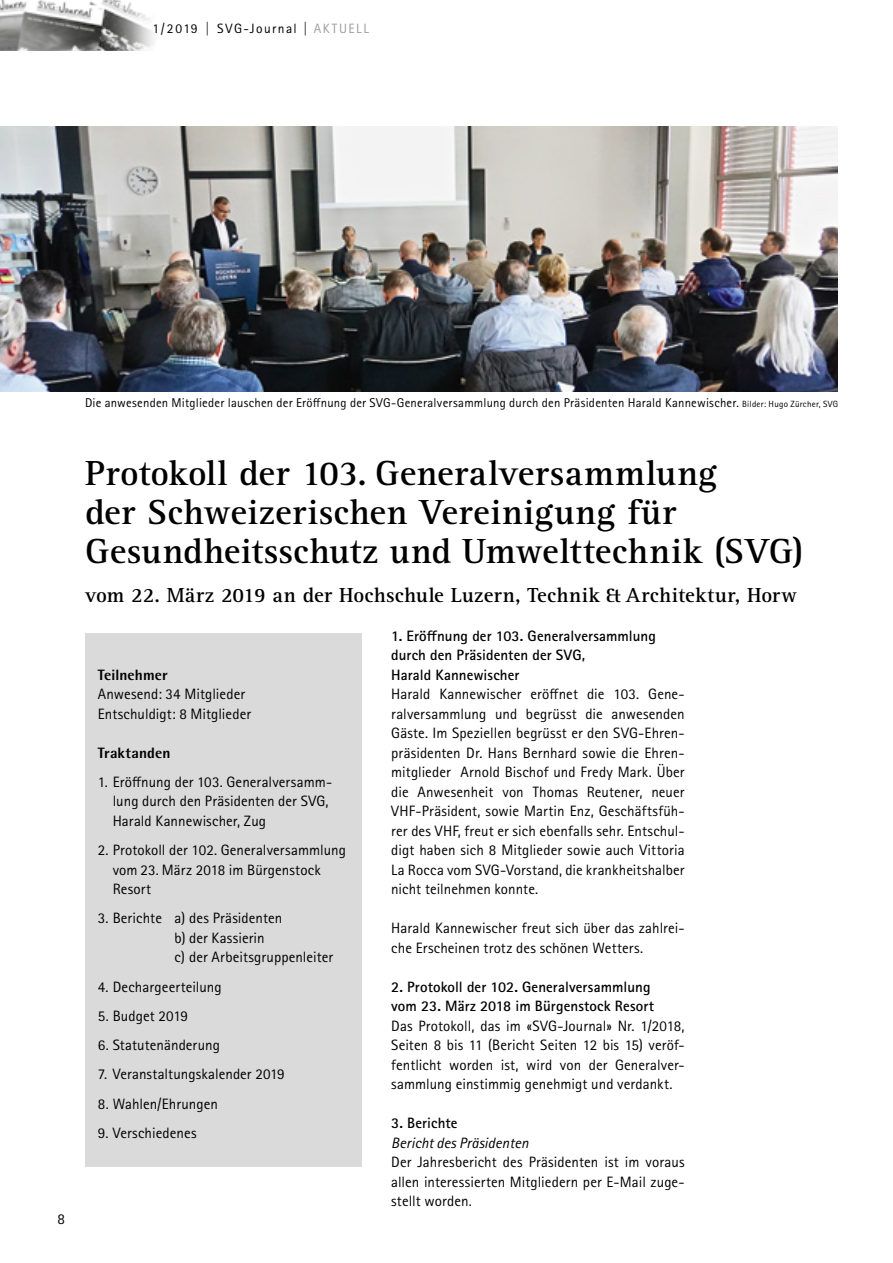
<style>
.page{position:relative;width:893px;height:1263px;background:#fff}
.page>*{position:absolute;margin:0;border:0;box-sizing:border-box;transform-origin:0 0}
.t1{font:700 36px/39px "Rotis Serif Pro";letter-spacing:.01em;color:#000}
.t2{font:700 21px "Rotis Serif Pro";letter-spacing:.02em;color:#000}
.t3{font:15px/19.5px "Rotis Sans Serif Pro";letter-spacing:.005em;color:#000}
.t4{font:700 15px/19.5px "Rotis Sans Serif Pro";letter-spacing:.005em;color:#000}
.t5{font:italic 15px "Rotis Sans Serif Pro";letter-spacing:.005em;color:#000}
.t6{font:800 15px "Rotis Semi Sans Pro";letter-spacing:.005em;color:#000}
.t7{font:13.5px "Rotis Sans Serif Pro";letter-spacing:.11em;color:#000}
.t8{font:12.75px "Rotis Sans Serif Pro";letter-spacing:.015em;color:#000}
.s1{color:#9d9d9c}
.s2{font-size:9px}
</style>
<div class="page">
<img style="left:0;top:0;width:154px;height:51px">
<div style="left:85px;top:633px;width:276px;height:534px;background:#dadada"></div>
<img style="left:0;top:126px;width:838px;height:266px">
<p class="t7" style="left:153px;top:20px;width:218px">1/2019 | SVG-Journal | <span class="s1">AKTUELL</span></p>
<p class="t3" style="left:57px;top:1210px;width:9px">8</p>
<p class="t8" style="left:85px;top:395px;width:755px">Die anwesenden Mitglieder lauschen der Eröffnung der SVG-Generalversammlung durch den Präsidenten Harald Kannewischer. <span class="s2">Bilder: Hugo Zürcher, SVG</span></p>
<h1 class="t1" style="left:85px;top:453px;width:720px">Protokoll der 103. Generalversammlung<br>der Schweizerischen Vereinigung für<br>Gesundheitsschutz und Umwelttechnik (SVG)</h1>
<h2 class="t2" style="left:85px;top:582px;width:714px">vom 22. März 2019 an der Hochschule Luzern, Technik &amp; Architektur, Horw</h2>
<p class="t6" style="left:98px;top:665px;width:71px">Teilnehmer</p>
<p class="t3" style="left:98px;top:684px;width:155px">Anwesend: 34 Mitglieder<br>Entschuldigt: 8 Mitglieder</p>
<p class="t6" style="left:98px;top:743px;width:74px">Traktanden</p>
<p class="t3" style="left:113px;top:772px;width:221px;text-indent:-15px">1. Eröffnung der 103. Generalversamm&shy;lung durch den Präsidenten der SVG,<br>Harald Kannewischer, Zug</p>
<p class="t3" style="left:113px;top:840px;width:235px;text-indent:-15px">2. Protokoll der 102. Generalversammlung vom 23. März 2018 im Bürgenstock<br>Resort</p>
<p class="t3" style="left:174px;top:909px;width:160px;text-indent:-77px">3. Berichte a) des Präsidenten<br>b) der Kassierin<br>c) der Arbeitsgruppenleiter</p>
<p class="t3" style="left:98px;top:977px;width:125px">4. Dechargeerteilung</p>
<p class="t3" style="left:98px;top:1006px;width:92px">5. Budget 2019</p>
<p class="t3" style="left:98px;top:1035px;width:124px">6. Statutenänderung</p>
<p class="t3" style="left:98px;top:1065px;width:188px">7. Veranstaltungskalender 2019</p>
<p class="t3" style="left:98px;top:1094px;width:122px">8. Wahlen/Ehrungen</p>
<p class="t3" style="left:98px;top:1123px;width:100px">9. Verschiedenes</p>
<p class="t4" style="left:391px;top:626px;width:266px">1. Eröffnung der 103. Generalversammlung durch den Präsidenten der SVG,<br>Harald Kannewischer</p>
<p class="t3" style="left:391px;top:684px;width:295px;text-align:justify">Harald Kannewischer eröffnet die 103. Gene&shy;ralversammlung und begrüsst die anwesenden Gäste. Im Speziellen begrüsst er den SVG-Ehren&shy;präsidenten Dr. Hans Bernhard sowie die Ehren&shy;mitglieder Arnold Bischof und Fredy Mark. Über die Anwesenheit von Thomas Reutener, neuer VHF-Präsident, sowie Martin Enz, Geschäftsfüh&shy;rer des VHF, freut er sich ebenfalls sehr. Entschul&shy;digt haben sich 8 Mitglieder sowie auch Vittoria La Rocca vom SVG-Vorstand, die krankheitshalber nicht teilnehmen konnte.</p>
<p class="t3" style="left:391px;top:918px;width:295px">Harald Kannewischer freut sich über das zahlrei&shy;che Erscheinen trotz des schönen Wetters.</p>
<p class="t4" style="left:391px;top:977px;width:264px">2. Protokoll der 102. Generalversammlung vom 23. März 2018 im Bürgenstock Resort</p>
<p class="t3" style="left:391px;top:1016px;width:295px;text-align:justify">Das Protokoll, das im «SVG-Journal» Nr. 1/2018, Seiten 8 bis 11 (Bericht Seiten 12 bis 15) veröf&shy;fentlicht worden ist, wird von der Generalver&shy;sammlung einstimmig genehmigt und verdankt.</p>
<p class="t4" style="left:391px;top:1113px;width:68px">3. Berichte</p>
<p class="t5" style="left:391px;top:1134px;width:139px">Bericht des Präsidenten</p>
<p class="t3" style="left:391px;top:1152px;width:295px;text-align:justify">Der Jahresbericht des Präsidenten ist im voraus allen interessierten Mitgliedern per E-Mail zuge&shy;stellt worden.</p>
</div>
